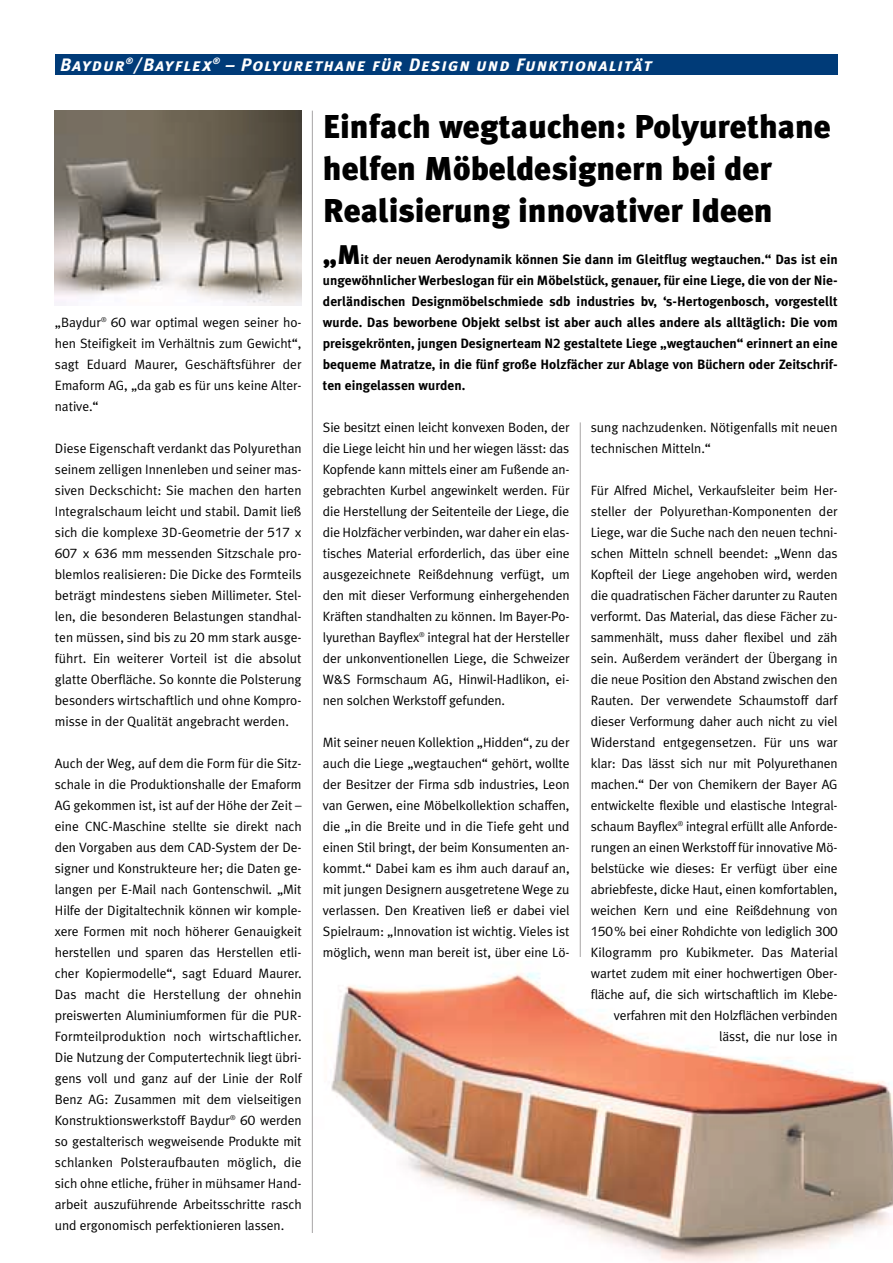
<style>
.page{position:relative;width:893px;height:1263px;background:#fff}
.page>*{position:absolute;margin:0;border:0;box-sizing:border-box;transform-origin:0 0}
.t1{font:900 33px/42px "Meta Plus";color:#000}
.t2{font:italic 18px "Meta Plus Bold Caps";letter-spacing:.055em;color:#fff}
.t3{font:13.5px/21px "Meta Plus Normal";letter-spacing:-.01em;color:#000;text-align:justify}
.t4{font:700 13.5px/21px "Meta Plus";color:#000;text-align:justify}
.s1{font-family:"Syntax"}
.s2{font-weight:900;font-size:27px}
</style>
<div class="page">
<img style="left:311px;top:842px;width:581px;height:421px">
<img style="left:55px;top:111px;width:246px;height:195px">
<div style="left:55px;top:54px;width:782px;height:21px;background:#003b78"></div>
<hr style="left:580px;top:422px;width:1px;height:535px;background:#a7a4a5">
<hr style="left:312px;top:111px;width:1px;height:1122px;background:#a7a4a5">
<h2 class="t2" style="left:60px;top:54px;width:593px">Baydur<sup>®</sup>/Bayflex<sup>®</sup> – Polyurethane für Design und Funktionalität</h2>
<p class="t3" style="left:55px;top:313px;width:248px">„Baydur<sup>®</sup> <span class="s1">60</span> war optimal wegen seiner ho&shy;hen Steifigkeit im Verhältnis zum Gewicht“, sagt Eduard Maurer, Geschäftsführer der Emaform AG, „da gab es für uns keine Alter&shy;native.“</p>
<p class="t3" style="left:55px;top:439px;width:248px">Diese Eigenschaft verdankt das Polyurethan seinem zelligen Innenleben und seiner mas&shy;siven Deckschicht: Sie machen den harten Integralschaum leicht und stabil. Damit ließ sich die komplexe <span class="s1">3</span>D-Geometrie der <span class="s1">517 x 607 x 636</span> mm messenden Sitzschale pro&shy;blemlos realisieren: Die Dicke des Formteils beträgt mindestens sieben Millimeter. Stel&shy;len, die besonderen Belastungen standhal&shy;ten müssen, sind bis zu <span class="s1">20</span> mm stark ausge&shy;führt. Ein weiterer Vorteil ist die absolut glatte Oberfläche. So konnte die Polsterung besonders wirtschaftlich und ohne Kompro&shy;misse in der Qualität angebracht werden.</p>
<p class="t3" style="left:55px;top:754px;width:248px">Auch der Weg, auf dem die Form für die Sitz&shy;schale in die Produktionshalle der Emaform AG gekommen ist, ist auf der Höhe der Zeit – eine CNC-Maschine stellte sie direkt nach den Vorgaben aus dem CAD-System der De&shy;signer und Konstrukteure her; die Daten ge&shy;langen per E-Mail nach Gontenschwil. „Mit Hilfe der Digitaltechnik können wir komple&shy;xere Formen mit noch höherer Genauigkeit herstellen und sparen das Herstellen etli&shy;cher Kopiermodelle“, sagt Eduard Maurer.<br>Das macht die Herstellung der ohnehin preiswerten Aluminiumformen für die PUR-Formteilproduktion noch wirtschaftlicher.<br>Die Nutzung der Computertechnik liegt übri&shy;gens voll und ganz auf der Linie der Rolf Benz AG: Zusammen mit dem vielseitigen Konstruktionswerkstoff Baydur<sup>®</sup> <span class="s1">60</span> werden so gestalterisch wegweisende Produkte mit schlanken Polsteraufbauten möglich, die sich ohne etliche, früher in mühsamer Hand&shy;arbeit auszuführende Arbeitsschritte rasch und ergonomisch perfektionieren lassen.</p>
<h1 class="t1" style="left:323px;top:109px;width:509px">Einfach wegtauchen: Polyurethane helfen Möbeldesignern bei der<br>Realisierung innovativer Ideen</h1>
<p class="t4" style="left:323px;top:250px;width:516px"><span class="s2">„M</span>it der neuen Aerodynamik können Sie dann im Gleitflug wegtauchen.“ Das ist ein ungewöhnlicher Werbeslogan für ein Möbelstück, genauer, für eine Liege, die von der Nie&shy;derländischen Designmöbelschmiede sdb industries bv, ‘s-Hertogenbosch, vorgestellt wurde. Das beworbene Objekt selbst ist aber auch alles andere als alltäglich: Die vom preisgekrönten, jungen Designerteam N<span class="s1">2</span> gestaltete Liege „wegtauchen“ erinnert an eine bequeme Matratze, in die fünf große Holzfächer zur Ablage von Büchern oder Zeitschrif&shy;ten eingelassen wurden.</p>
<p class="t3" style="left:323px;top:418px;width:248px">Sie besitzt einen leicht konvexen Boden, der die Liege leicht hin und her wiegen lässt: das Kopfende kann mittels einer am Fußende an&shy;gebrachten Kurbel angewinkelt werden. Für die Herstellung der Seitenteile der Liege, die die Holzfächer verbinden, war daher ein elas&shy;tisches Material erforderlich, das über eine ausgezeichnete Reißdehnung verfügt, um den mit dieser Verformung einhergehenden Kräften standhalten zu können. Im Bayer-Po&shy;lyurethan Bayflex<sup>®</sup> integral hat der Hersteller der unkonventionellen Liege, die Schweizer W&amp;S Formschaum AG, Hinwil-Hadlikon, ei&shy;nen solchen Werkstoff gefunden.</p>
<p class="t3" style="left:323px;top:733px;width:248px">Mit seiner neuen Kollektion „Hidden“, zu der auch die Liege „wegtauchen“ gehört, wollte der Besitzer der Firma sdb industries, Leon van Gerwen, eine Möbelkollektion schaffen, die „in die Breite und in die Tiefe geht und einen Stil bringt, der beim Konsumenten an&shy;kommt.“ Dabei kam es ihm auch darauf an, mit jungen Designern ausgetretene Wege zu verlassen. Den Kreativen ließ er dabei viel Spielraum: „Innovation ist wichtig. Vieles ist möglich, wenn man bereit ist, über eine Lö-</p>
<p class="t3" style="left:591px;top:418px;width:248px">sung nachzudenken. Nötigenfalls mit neuen technischen Mitteln.“</p>
<p class="t3" style="left:591px;top:481px;width:248px;text-align:right">Für Alfred Michel, Verkaufsleiter beim Her&shy;steller der Polyurethan-Komponenten der Liege, war die Suche nach den neuen techni&shy;schen Mitteln schnell beendet: „Wenn das Kopfteil der Liege angehoben wird, werden die quadratischen Fächer darunter zu Rauten verformt. Das Material, das diese Fächer zu&shy;sammenhält, muss daher flexibel und zäh sein. Außerdem verändert der Übergang in die neue Position den Abstand zwischen den Rauten. Der verwendete Schaumstoff darf dieser Verformung daher auch nicht zu viel Widerstand entgegensetzen. Für uns war klar: Das lässt sich nur mit Polyurethanen machen.“ Der von Chemikern der Bayer AG entwickelte flexible und elastische Integral&shy;schaum Bayflex<sup>®</sup> integral erfüllt alle Anforde&shy;rungen an einen Werkstoff für innovative Mö&shy;belstücke wie dieses: Er verfügt über eine abriebfeste, dicke Haut, einen komfortablen, weichen Kern und eine Reißdehnung von <span class="s1">150</span>% bei einer Rohdichte von lediglich <span class="s1">300<br></span>Kilogramm pro Kubikmeter. Das Material wartet zudem mit einer hochwertigen Ober&shy;fläche auf, die sich wirtschaftlich im Klebe&shy;verfahren mit den Holzflächen verbinden lässt, die nur lose in</p>
</div>
